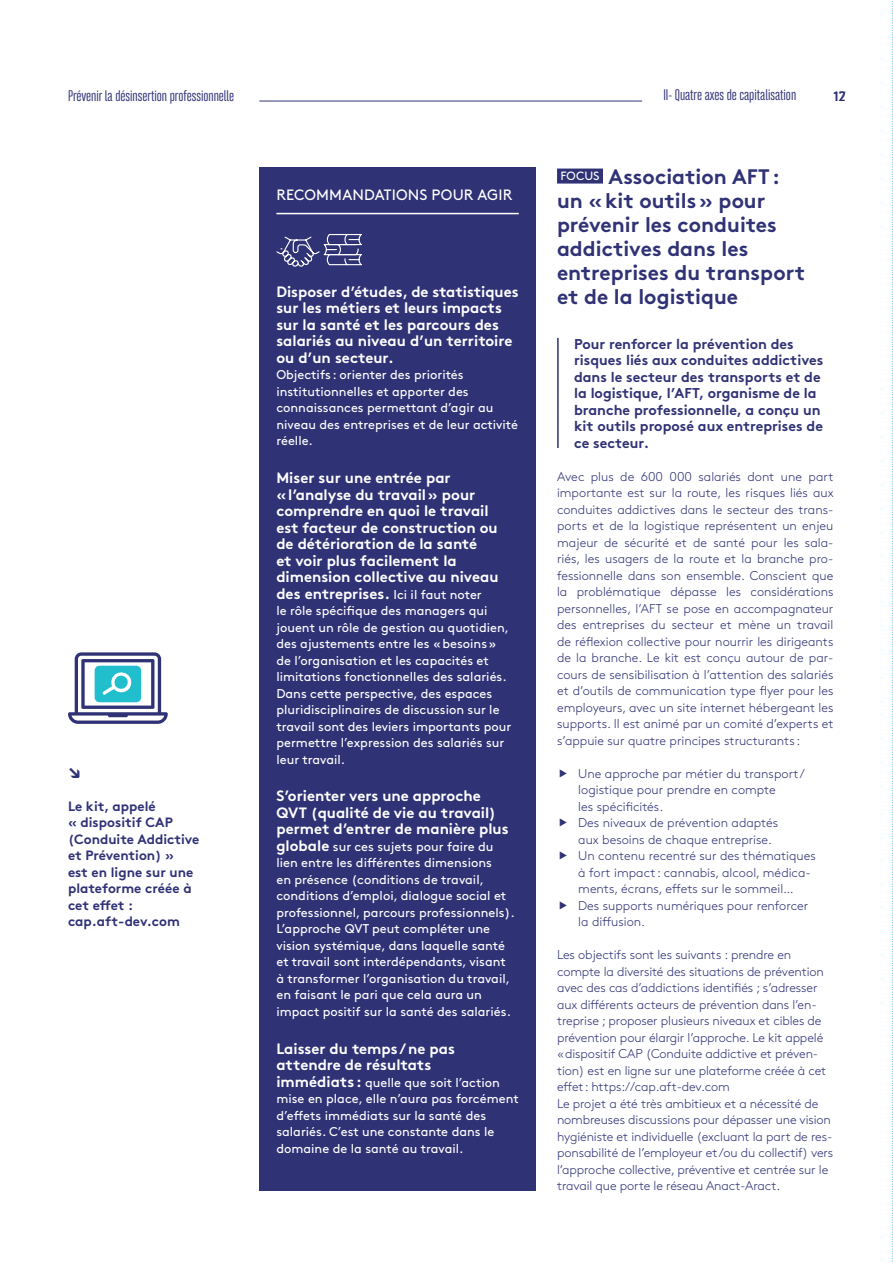
<style>
.page{position:relative;width:893px;height:1263px;background:#fff}
.page>*{position:absolute;margin:0;border:0;box-sizing:border-box;transform-origin:0 0}
.t1{font:700 21px/24px "Brown Std";color:#303276}
.Intertitre_EB{font:700 15px/16.5px "Brown Std";color:#fff}
.t2{font:15px "Brown Std";letter-spacing:.01em;color:#fff}
.t3{font:700 14.25px/16.5px "Brown Std";color:#303276}
.Lien_Picto{font:700 13.5px/16.5px "Brown Std";color:#303276}
.t4{font:13.5px "Bw Stretch";color:#303276}
.t5{font:13.5px "Brown Std";color:#303276}
.t6{font:300 12.75px/16.5px "Brown Std";letter-spacing:-.01em;color:#303276}
.Intertitre_EB-2{font:12.75px/16.5px "Brown Std";color:#fff}
.s1{font-weight:400;font-size:12.75px}
.s2{font-weight:700;font-size:15px}
</style>
<div class="page">
<svg style="left:892px;top:1px;width:1px;height:1262px"></svg>
<hr style="left:259px;top:101px;width:383px;height:1px;background:#303276">
<div style="left:557px;top:169px;width:46px;height:15px;background:#303276"></div>
<hr style="left:557px;top:338px;width:2px;height:110px;background:#303276">
<div style="left:259px;top:167px;width:277px;height:1023px;background:#303276"></div>
<hr style="left:276px;top:213px;width:243px;height:1px;background:#fff">
<svg style="left:276px;top:234px;width:86px;height:33px"></svg>
<svg style="left:68px;top:652px;width:100px;height:72px"></svg>
<p class="t4" style="left:68px;top:88px;width:168px">Prévenir la désinsertion professionnelle</p>
<p class="t4" style="left:663px;top:86px;width:134px">II- Quatre axes de capitalisation</p>
<p class="t5" style="left:839px;top:89px;width:9px">2</p>
<p class="t5" style="left:833px;top:89px;width:14px">17</p>
<p class="t1" style="left:68px;top:758px;width:14px">↘</p>
<p class="Lien_Picto" style="left:68px;top:797px;width:133px">Le kit, appelé<br>« dispositif CAP (Conduite Addictive et Prévention) »<br>est en ligne sur une plateforme créée à cet effet :</p>
<p class="Lien_Picto" style="left:68px;top:913px;width:113px">cap.aft-dev.com</p>
<p class="t2" style="left:276px;top:186px;width:237px">RECOMMANDATIONS POUR AGIR</p>
<p class="Intertitre_EB" style="left:276px;top:283px;width:244px">Disposer d’études, de statistiques sur les métiers et leurs impacts sur la santé et les parcours des salariés au niveau d’un territoire ou d’un secteur.</p>
<p class="Intertitre_EB-2" style="left:276px;top:367px;width:243px">Objectifs : orienter des priorités institutionnelles et apporter des connaissances permettant d’agir au niveau des entreprises et de leur activité réelle.</p>
<p class="Intertitre_EB" style="left:276px;top:469px;width:224px">Miser sur une entrée par «l’analyse du travail» pour comprendre en quoi le travail est facteur de construction ou de détérioration de la santé<br>et voir plus facilement la dimension collective au niveau des entreprises. <span class="s1">Ici il faut noter</span></p>
<p class="Intertitre_EB-2" style="left:276px;top:602px;width:236px">le rôle spécifique des managers qui jouent un rôle de gestion au quotidien, des ajustements entre les «besoins» de l’organisation et les capacités et limitations fonctionnelles des salariés.<br>Dans cette perspective, des espaces pluridisciplinaires de discussion sur le travail sont des leviers importants pour permettre l’expression des salariés sur leur travail.</p>
<p class="Intertitre_EB" style="left:276px;top:788px;width:234px">S’orienter vers une approche<br>QVT (qualité de vie au travail) permet d’entrer de manière plus</p>
<p class="Intertitre_EB-2" style="left:276px;top:838px;width:240px"><span class="s2">globale</span> sur ces sujets pour faire du lien entre les différentes dimensions<br>en présence (conditions de travail, conditions d’emploi, dialogue social et professionnel, parcours professionnels).<br>L’approche QVT peut compléter une vision systémique, dans laquelle santé et travail sont interdépendants, visant à transformer l’organisation du travail, en faisant le pari que cela aura un impact positif sur la santé des salariés.</p>
<p class="Intertitre_EB" style="left:276px;top:1040px;width:180px">Laisser du temps / ne pas attendre de résultats</p>
<p class="Intertitre_EB-2" style="left:276px;top:1074px;width:244px"><span class="s2">immédiats :</span> quelle que soit l’action mise en place, elle n’aura pas forcément d’effets immédiats sur la santé des salariés. C’est une constante dans le domaine de la santé au travail.</p>
<p class="t1" style="left:557px;top:164px;width:250px"><sup>FOCUS</sup> Association AFT: un «kit outils» pour prévenir les conduites addictives dans les entreprises du transport et de la logistique</p>
<p class="t3" style="left:574px;top:335px;width:251px">Pour renforcer la prévention des risques liés aux conduites addictives dans le secteur des transports et de la logistique, l’AFT, organisme de la branche professionnelle, a conçu un kit outils proposé aux entreprises de ce secteur.</p>
<p class="t6" style="left:557px;top:468px;width:278px;text-align:justify">Avec plus de 600 000 salariés dont une part importante est sur la route, les risques liés aux conduites addictives dans le secteur des trans&shy;ports et de la logistique représentent un enjeu majeur de sécurité et de santé pour les sala&shy;riés, les usagers de la route et la branche pro&shy;fessionnelle dans son ensemble. Conscient que la problématique dépasse les considérations personnelles, l’AFT se pose en accompagnateur des entreprises du secteur et mène un travail de réflexion collective pour nourrir les dirigeants de la branche. Le kit est conçu autour de par&shy;cours de sensibilisation à l’attention des salariés et d’outils de communication type flyer pour les employeurs, avec un site internet hébergeant les supports. Il est animé par un comité d’experts et s’appuie sur quatre principes structurants :</p>
<p class="t6" style="left:578px;top:765px;width:228px">Une approche par métier du transport/ logistique pour prendre en compte<br>les spécificités.</p>
<p class="t6" style="left:578px;top:815px;width:201px">Des niveaux de prévention adaptés aux besoins de chaque entreprise.</p>
<p class="t6" style="left:578px;top:848px;width:239px">Un contenu recentré sur des thématiques à fort impact : cannabis, alcool, médica&shy;ments, écrans, effets sur le sommeil…</p>
<p class="t6" style="left:578px;top:897px;width:231px">Des supports numériques pour renforcer la diffusion.</p>
<p class="t6" style="left:557px;top:947px;width:271px">Les objectifs sont les suivants : prendre en compte la diversité des situations de prévention avec des cas d’addictions identifiés ; s’adresser aux différents acteurs de prévention dans l’en&shy;treprise ; proposer plusieurs niveaux et cibles de prévention pour élargir l’approche. Le kit appelé «dispositif CAP (Conduite addictive et préven&shy;tion) est en ligne sur une plateforme créée à cet effet : https://cap.aft-dev.com</p>
<p class="t6" style="left:557px;top:1095px;width:278px">Le projet a été très ambitieux et a nécessité de nombreuses discussions pour dépasser une vision hygiéniste et individuelle (excluant la part de res&shy;ponsabilité de l’employeur et/ou du collectif) vers l’approche collective, préventive et centrée sur le travail que porte le réseau Anact-Aract.</p>
</div>
